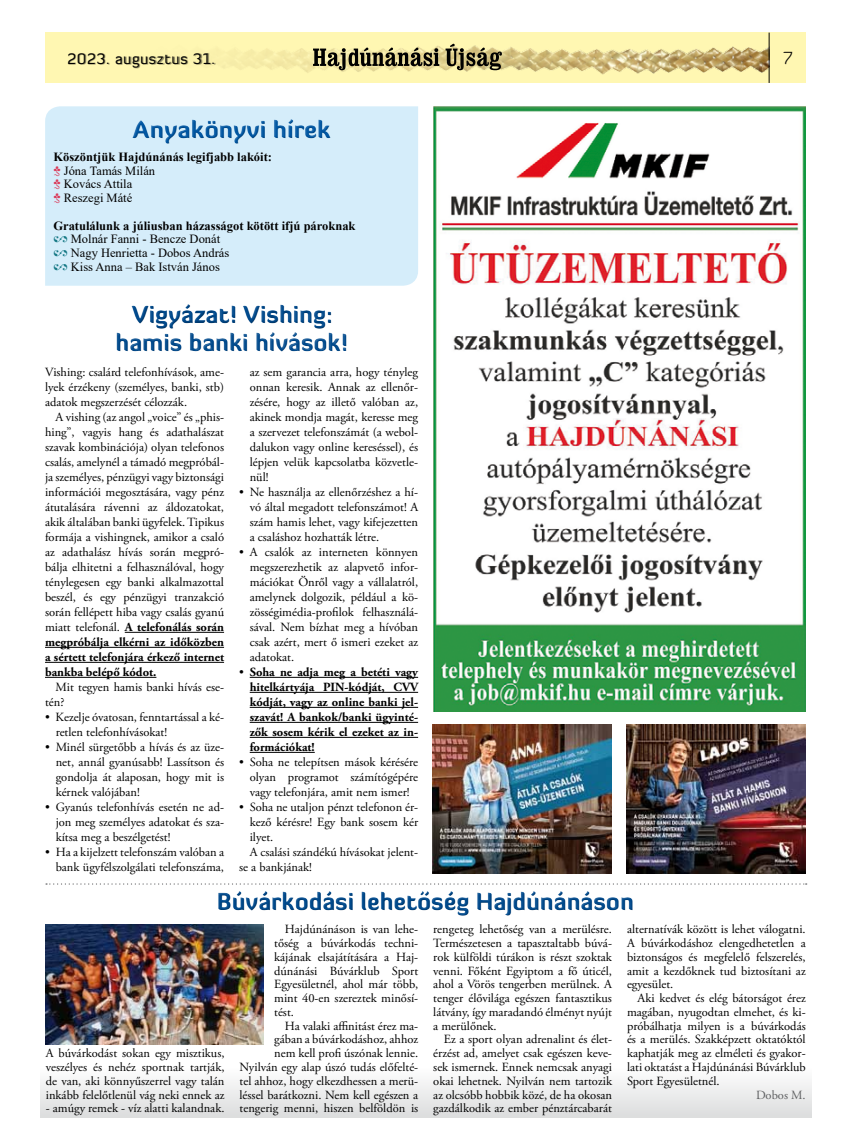
<style>
.page{position:relative;width:851px;height:1145px;background:#fff}
.page>*{position:absolute;margin:0;border:0;box-sizing:border-box;transform-origin:0 0}
.t1{font:900 23.75px/28.5px "Diavlo";color:#004a8d;text-align:center}
.t2{font:900 23.75px "Diavlo";color:#0057a3}
.t3{font:300 17.5px "Diavlo";color:#000}
.t4{font:15px "Diavlo";letter-spacing:.045em;color:#000}
.t5{font:12.5px/15px "Adobe Garamond Pro";color:#000;text-align:justify}
.t6{font:12.5px/13.8px "Times New Roman";color:#000}
.t7{font:700 12.5px/15px "Adobe Garamond Pro";color:#000;text-align:justify}
.t8{font:12.5px "Adobe Garamond Pro";color:#5f6062}
.s1{font-weight:700}
.s2{font-family:"Adobe Garamond Pro";color:#da3a59}
.s3{font-family:"Adobe Garamond Pro";color:#147884}
.s4{font-weight:400}
</style>
<div class="page">
<div style="left:45px;top:33px;width:760px;height:50px;background:#fff7b2"></div>
<img style="left:215px;top:43px;width:553px;height:32px">
<hr style="left:768px;top:33px;width:1px;height:50px;background:#000">
<svg style="left:313px;top:44px;width:189px;height:26px"></svg>
<div style="left:68px;top:53px;width:147px;height:16px;background:#000;opacity:.5"></div>
<div style="left:40px;top:1063px;width:771px;height:54px;background:linear-gradient(to bottom,#fff,#dddede)"></div>
<div style="left:45px;top:106px;width:373px;height:180px;background:#d5edfa"></div>
<div style="left:130px;top:117px;width:201px;height:27px;background:#d5edfa"></div>
<div style="left:131px;top:119px;width:202px;height:27px;background:#000;opacity:.4"></div>
<img style="left:433px;top:107px;width:372px;height:604px">
<div style="left:115px;top:304px;width:234px;height:50px;background:#000;opacity:.4"></div>
<hr style="left:125px;top:632px;width:99px;height:1px;background:#000">
<hr style="left:45px;top:647px;width:179px;height:1px;background:#000">
<hr style="left:45px;top:662px;width:179px;height:1px;background:#000">
<hr style="left:45px;top:677px;width:111px;height:1px;background:#000">
<hr style="left:250px;top:677px;width:168px;height:1px;background:#000">
<hr style="left:250px;top:692px;width:168px;height:1px;background:#000">
<hr style="left:250px;top:707px;width:168px;height:1px;background:#000">
<hr style="left:250px;top:722px;width:168px;height:1px;background:#000">
<hr style="left:250px;top:737px;width:168px;height:1px;background:#000">
<hr style="left:250px;top:752px;width:65px;height:1px;background:#000">
<img style="left:626px;top:724px;width:179px;height:149px">
<img style="left:433px;top:724px;width:178px;height:149px">
<svg style="left:46px;top:883px;width:760px;height:1px"></svg>
<div style="left:217px;top:891px;width:417px;height:26px;background:#000;opacity:.4"></div>
<img style="left:46px;top:924px;width:217px;height:120px">
<p class="t4" style="left:67px;top:49px;width:149px">2023. augusztus 31.</p>
<h2 class="t3" style="left:783px;top:47px;width:11px">7</h2>
<h1 class="t2" style="left:133px;top:114px;width:199px">Anyakönyvi hírek</h1>
<p class="t6" style="left:53px;top:149px;width:220px"><span class="s1">Köszöntjük Hajdúnánás legifjabb lakóit:<br></span><span class="s2">3</span> Jóna Tamás Milán<br><span class="s2">3</span> Kovács Attila<br><span class="s2">3</span> Reszegi Máté</p>
<p class="t6" style="left:53px;top:218px;width:303px"><span class="s1">Gratulálunk a júliusban házasságot kötött ifjú pároknak </span><span class="s3">2</span> Molnár Fanni - Bencze Donát<br><span class="s3">2</span> Nagy Henrietta - Dobos András<br><span class="s3">2</span> Kiss Anna – Bak István János</p>
<h1 class="t1" style="left:116px;top:299px;width:234px">Vigyázat! Vishing: hamis banki hívások!</h1>
<p class="t5" style="left:45px;top:365px;width:180px">Vishing: csalárd telefonhívások, ame&shy;lyek érzékeny (személyes, banki, stb) adatok megszerzését célozzák.</p>
<p class="t5" style="left:45px;top:410px;width:180px;text-indent:11px">A vishing (az angol „voice” és „phis&shy;hing”, vagyis hang és adathalászat szavak kombinációja) olyan telefonos csalás, amelynél a támadó megpróbál&shy;ja személyes, pénzügyi vagy biztonsági információi megosztására, vagy pénz átutalására rávenni az áldozatokat, akik általában banki ügyfelek. Tipikus formája a vishingnek, amikor a csaló az adathalász hívás során megpró&shy;bálja elhitetni a felhasználóval, hogy ténylegesen egy banki alkalmazottal beszél, és egy pénzügyi tranzakció során fellépett hiba vagy csalás gyanú miatt telefonál. <span class="s1">A telefonálás során megpróbálja elkérni az időközben a sértett telefonjára érkező internet bankba belépő kódot.</span></p>
<p class="t5" style="left:45px;top:680px;width:180px;text-indent:11px">Mit tegyen hamis banki hívás ese&shy;tén?</p>
<p class="t5" style="left:56px;top:710px;width:170px;text-indent:-11px">• Kezelje óvatosan, fenntartással a ké&shy;retlen telefonhívásokat!</p>
<p class="t5" style="left:56px;top:740px;width:170px;text-indent:-11px">• Minél sürgetőbb a hívás és az üze&shy;net, annál gyanúsabb! Lassítson és gondolja át alaposan, hogy mit is kérnek valójában!</p>
<p class="t5" style="left:56px;top:800px;width:170px;text-indent:-11px">• Gyanús telefonhívás esetén ne ad&shy;jon meg személyes adatokat és sza&shy;kítsa meg a beszélgetést!</p>
<p class="t5" style="left:45px;top:845px;width:180px;text-align:right">• Ha a kijelzett telefonszám valóban a bank ügyfélszolgálati telefonszáma,</p>
<p class="t5" style="left:250px;top:365px;width:170px">az sem garancia arra, hogy tényleg onnan keresik. Annak az ellenőr&shy;zésére, hogy az illető valóban az, akinek mondja magát, keresse meg a szervezet telefonszámát (a webol&shy;dalukon vagy online kereséssel), és lépjen velük kapcsolatba közvetle&shy;nül!</p>
<p class="t5" style="left:250px;top:485px;width:170px;text-indent:-11px">• Ne használja az ellenőrzéshez a hí&shy;vó által megadott telefonszámot! A szám hamis lehet, vagy kifejezetten a csaláshoz hozhatták létre.</p>
<p class="t5" style="left:250px;top:545px;width:170px;text-indent:-11px">• A csalók az interneten könnyen megszerezhetik az alapvető infor&shy;mációkat Önről vagy a vállalatról, amelynek dolgozik, például a kö&shy;zösségimédia-profilok felhasználá&shy;sával. Nem bízhat meg a hívóban csak azért, mert ő ismeri ezeket az adatokat.</p>
<p class="t7" style="left:250px;top:665px;width:170px;text-indent:-11px"><span class="s4">•</span> Soha ne adja meg a betéti vagy hitelkártyája PIN-kódját, CVV kódját, vagy az online banki jel&shy;szavát! A bankok/banki ügyinté&shy;zők sosem kérik el ezeket az in&shy;formációkat!</p>
<p class="t5" style="left:250px;top:755px;width:170px;text-indent:-11px">• Soha ne telepítsen mások kérésére olyan programot számítógépére vagy telefonjára, amit nem ismer!</p>
<p class="t5" style="left:239px;top:800px;width:180px">• Soha ne utaljon pénzt telefonon ér-</p>
<p class="t5" style="left:250px;top:815px;width:170px">kező kérésre! Egy bank sosem kér</p>
<p class="t5" style="left:250px;top:830px;width:25px">ilyet.</p>
<p class="t5" style="left:250px;top:845px;width:170px">A csalási szándékú hívásokat jelent-</p>
<p class="t5" style="left:239px;top:860px;width:74px">se a bankjának!</p>
<h1 class="t1" style="left:217px;top:886px;width:418px">Búvárkodási lehetőség Hajdúnánáson</h1>
<p class="t5" style="left:46px;top:1047px;width:180px;line-height:13.8px">A búvárkodást sokan egy misztikus, veszélyes és nehéz sportnak tartják, de van, aki könnyűszerrel vagy talán inkább felelőtlenül vág neki ennek az</p>
<p class="t5" style="left:46px;top:1101px;width:180px">- amúgy remek - víz alatti kalandnak.</p>
<p class="t5" style="left:274px;top:923px;width:145px;line-height:13.8px;text-indent:11px">Hajdúnánáson is van lehe&shy;tőség a búvárkodás techni&shy;kájának elsajátítására a Haj&shy;dúnánási Búvárklub Sport Egyesületnél, ahol már több, mint 40-en szereztek minősí&shy;tést.</p>
<p class="t5" style="left:239px;top:1019px;width:180px;line-height:13.8px;text-align:right">Ha valaki affinitást érez ma-<br>gában a búvárkodáshoz, ahhoz<br>nem kell profi úszónak lennie.<br>Nyilván egy alap úszó tudás előfelté&shy;tel ahhoz, hogy elkezdhessen a merü&shy;léssel barátkozni. Nem kell egészen a tengerig menni, hiszen belföldön is</p>
<p class="t5" style="left:433px;top:923px;width:180px;line-height:13.8px">rengeteg lehetőség van a merülésre.<br>Természetesen a tapasztaltabb búvá&shy;rok külföldi túrákon is részt szoktak venni. Főként Egyiptom a fő úticél, ahol a Vörös tengerben merülnek. A tenger élővilága egészen fantasztikus látvány, így maradandó élményt nyújt a merülőnek.</p>
<p class="t5" style="left:433px;top:1033px;width:180px;line-height:13.8px;text-indent:11px">Ez a sport olyan adrenalint és élet&shy;érzést ad, amelyet csak egészen keve&shy;sek ismernek. Ennek nemcsak anyagi okai lehetnek. Nyilván nem tartozik az olcsóbb hobbik közé, de ha okosan gazdálkodik az ember pénztárcabarát</p>
<p class="t5" style="left:627px;top:923px;width:180px;line-height:13.8px">alternatívák között is lehet válogatni.<br>A búvárkodáshoz elengedhetetlen a biztonságos és megfelelő felszerelés, amit a kezdőknek tud biztosítani az egyesület.</p>
<p class="t5" style="left:627px;top:991px;width:180px;line-height:13.8px;text-indent:11px">Aki kedvet és elég bátorságot érez magában, nyugodtan elmehet, és ki&shy;próbálhatja milyen is a búvárkodás és a merülés. Szakképzett oktatóktól kaphatják meg az elméleti és gyakor&shy;lati oktatást a Hajdúnánási Búvárklub Sport Egyesületnél.</p>
<p class="t8" style="left:755px;top:1087px;width:51px">Dobos M.</p>
</div>
